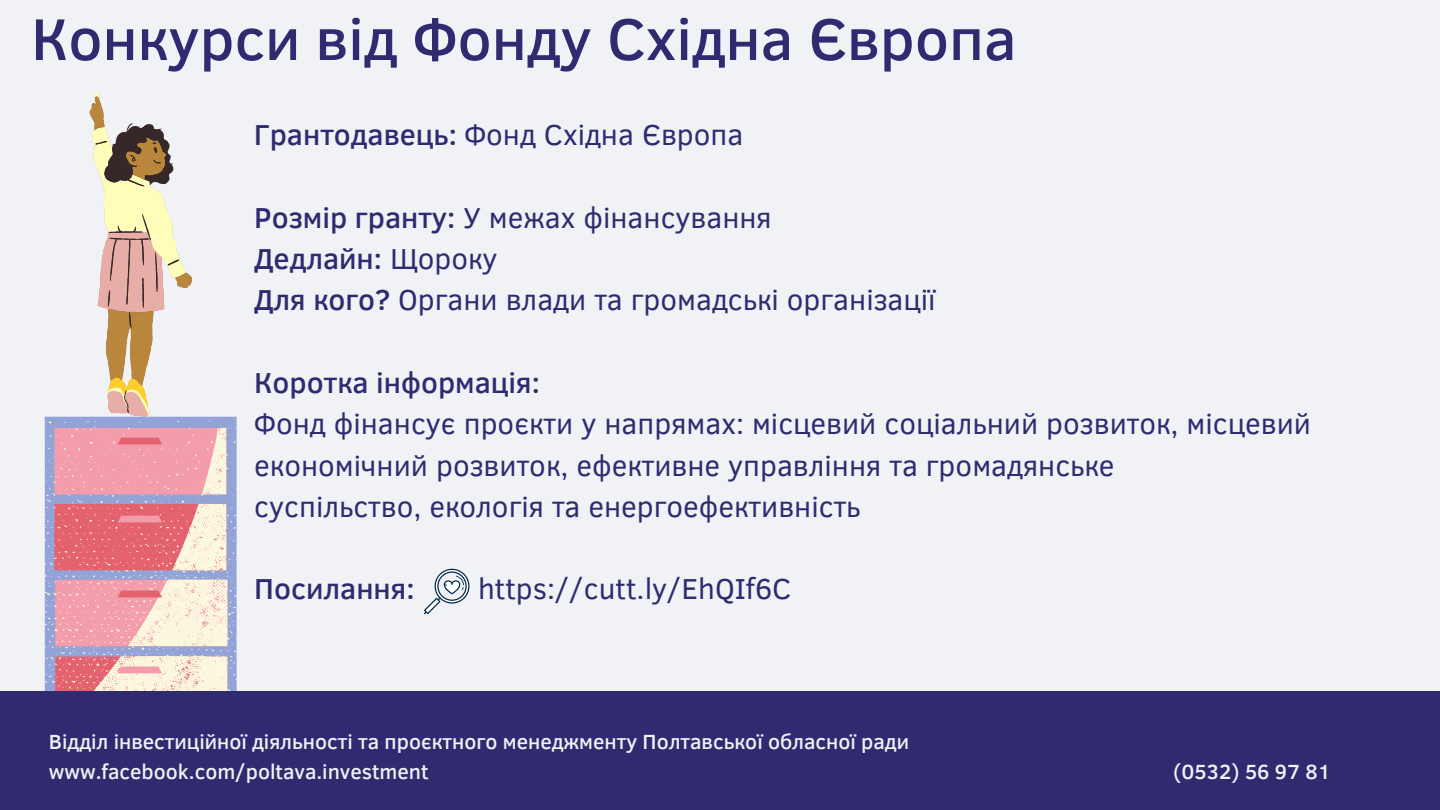
<style>
.page{position:relative;width:1440px;height:810px;background:#f0f2f6}
.page>*{position:absolute;margin:0;border:0;box-sizing:border-box;transform-origin:0 0}
.t1{font:500 60px "Clear Sans";color:#302b70}
.t2{font:29.6px/41.3px "Clear Sans";color:#302b70}
.t3{font:500 29.6px "Clear Sans";color:#302b70}
.t4{font:500 21px/29.2px "Clear Sans";color:#f0f2f6}
.s1{font-weight:500}
</style>
<div class="page">
<svg style="left:45px;top:417px;width:192px;height:274px;background:#96a7d7"></svg>
<svg style="left:54px;top:428px;width:173px;height:263px;background:#e7a9b0"></svg>
<svg style="left:89px;top:93px;width:103px;height:324px"></svg>
<div style="left:0;top:691px;width:1440px;height:119px;background:#302b70"></div>
<svg style="left:424px;top:568px;width:46px;height:46px"></svg>
<h1 class="t1" style="left:31px;top:-5px;width:987px">Конкурси від Фонду Східна Європа</h1>
<p class="t2" style="left:254px;top:113px;width:491px"><span class="s1">Грантодавець:</span> Фонд Східна Європа</p>
<p class="t2" style="left:254px;top:195px;width:683px"><span class="s1">Розмір гранту:</span> У межах фінансування<br><span class="s1">Дедлайн:</span> Щороку<br><span class="s1">Для кого?</span> Органи влади та громадські організації</p>
<p class="t3" style="left:254px;top:361px;width:287px">Коротка інформація:</p>
<p class="t2" style="left:254px;top:402px;width:1058px">Фонд фінансує проєкти у напрямах: місцевий соціальний розвиток, місцевий економічний розвиток, ефективне управління та громадянське<br>суспільство, екологія та енергоефективність</p>
<p class="t3" style="left:254px;top:568px;width:162px">Посилання:</p>
<p class="t2" style="left:478px;top:567px;width:315px">https://cutt.ly/EhQIf6C</p>
<p class="t4" style="left:49px;top:726px;width:862px">Відділ інвестиційної діяльності та проєктного менеджменту Полтавської обласної ради www.facebook.com/poltava.investment</p>
<p class="t4" style="left:1173px;top:756px;width:159px">(0532) 56 97 81</p>
</div>
